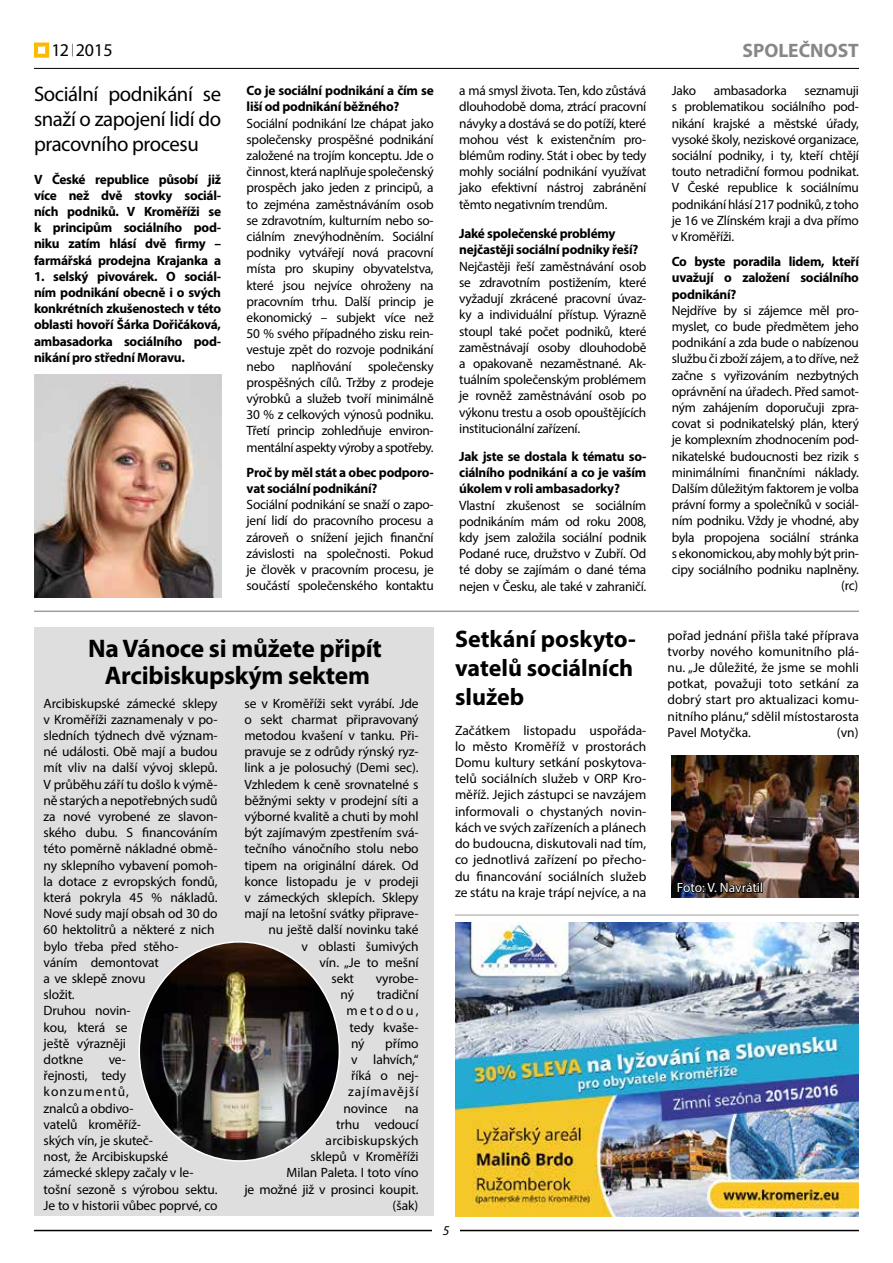
<style>
.page{position:relative;width:893px;height:1263px;background:#fff}
.page>*{position:absolute;margin:0;border:0;box-sizing:border-box;transform-origin:0 0}
.t1{font:700 25.5px/27px "Myriad Pro";letter-spacing:-.01em;color:#000;text-align:center}
.t2{font:700 24px/28.8px "Myriad Pro";color:#000;text-align:justify}
.t3{font:21px/25.2px "Myriad Pro";letter-spacing:-.02em;color:#000;text-align:justify}
.t4{font:700 19.5px "Myriad Pro";color:#878787}
.t5{font:18px "Myriad Pro";color:#000}
.t6{font:13.5px/16.2px "Myriad Pro";letter-spacing:-.01em;color:#000;text-align:justify}
.t7{font:700 13.5px/16.2px "Myriad Pro";letter-spacing:-.02em;color:#000;text-align:justify}
.t8{font:13.5px "Myriad Pro";color:#fff}
.t9{font:13.5px "Myriad Pro";letter-spacing:.07em;color:#000}
.t10{font:13.5px "Myriad Pro";letter-spacing:.18em;color:#000}
.t11{font:italic 13.5px "Myriad Pro";color:#000}
</style>
<div class="page">
<div style="left:34px;top:627px;width:400px;height:589px;background:#dedede"></div>
<hr style="left:34px;top:1230px;width:825px;height:1px;background:#000">
<div style="left:433px;top:1225px;width:27px;height:10px;background:#fff"></div>
<hr style="left:34px;top:68px;width:825px;height:1px;background:#000">
<svg style="left:34px;top:43px;width:15px;height:15px"></svg>
<svg style="left:72px;top:44px;width:1px;height:12px"></svg>
<img style="left:35px;top:374px;width:186px;height:223px">
<img style="left:455px;top:923px;width:404px;height:293px">
<img style="left:139px;top:944px;width:200px;height:215px">
<hr style="left:34px;top:610px;width:825px;height:2px;background:#9d9d9c">
<img style="left:672px;top:756px;width:187px;height:142px">
<hr style="left:455px;top:915px;width:404px;height:1px;background:#9d9d9c">
<img style="left:676px;top:865px;width:87px;height:33px">
<h3 class="t5" style="left:51px;top:39px;width:63px">12 2015</h3>
<h3 class="t3" style="left:34px;top:81px;width:189px">Sociální podnikání se snaží o zapojení lidí do pracovního procesu</h3>
<p class="t7" style="left:34px;top:171px;width:189px">V České republice působí již více než dvě stovky sociál&shy;ních podniků. V Kroměříži se k principům sociálního pod&shy;niku zatím hlásí dvě firmy – farmářská prodejna Krajanka a</p>
<p class="t7" style="left:34px;top:268px;width:189px">1. selský pivovárek. O sociál&shy;ním podnikání obecně i o svých konkrétních zkušenostech v této oblasti hovoří Šárka Dořičáková, ambasadorka sociálního pod&shy;nikání pro střední Moravu.</p>
<p class="t7" style="left:247px;top:82px;width:189px">Co je sociální podnikání a čím se liší od podnikání běžného?</p>
<p class="t6" style="left:247px;top:115px;width:189px">Sociální podnikání lze chápat jako společensky prospěšné podnikání založené na trojím konceptu. Jde o činnost, která naplňuje společenský prospěch jako jeden z principů, a to zejména zaměstnáváním osob se zdravotním, kulturním nebo so&shy;ciálním znevýhodněním. Sociální podniky vytvářejí nová pracovní místa pro skupiny obyvatelstva, které jsou nejvíce ohroženy na pracovním trhu. Další princip je ekonomický – subjekt více než 50 % svého případného zisku rein&shy;vestuje zpět do rozvoje podnikání nebo naplňování společensky prospěšných cílů. Tržby z prodeje výrobků a služeb tvoří minimálně 30 % z celkových výnosů podniku.<br>Třetí princip zohledňuje environ&shy;mentální aspekty výroby a spotřeby.</p>
<p class="t7" style="left:247px;top:464px;width:189px">Proč by měl stát a obec podporo&shy;vat sociální podnikání?</p>
<p class="t6" style="left:247px;top:496px;width:189px">Sociální podnikání se snaží o zapo&shy;jení lidí do pracovního procesu a zároveň o snížení jejich finanční závislosti na společnosti. Pokud je člověk v pracovním procesu, je součástí společenského kontaktu</p>
<p class="t6" style="left:459px;top:82px;width:189px">a má smysl života. Ten, kdo zůstává dlouhodobě doma, ztrácí pracovní návyky a dostává se do potíží, které mohou vést k existenčním pro&shy;blémům rodiny. Stát i obec by tedy mohly sociální podnikání využívat jako efektivní nástroj zabránění těmto negativním trendům.</p>
<p class="t7" style="left:459px;top:225px;width:181px">Jaké společenské problémy nejčastěji sociální podniky řeší?</p>
<p class="t6" style="left:459px;top:258px;width:189px">Nejčastěji řeší zaměstnávání osob se zdravotním postižením, které vyžadují zkrácené pracovní úvaz&shy;ky a individuální přístup. Výrazně stoupl také počet podniků, které zaměstnávají osoby dlouhodobě a opakovaně nezaměstnané. Ak&shy;tuálním společenským problémem je rovněž zaměstnávání osob po výkonu trestu a osob opouštějících institucionální zařízení.</p>
<p class="t7" style="left:459px;top:448px;width:189px">Jak jste se dostala k tématu so&shy;ciálního podnikání a co je vaším úkolem v roli ambasadorky?</p>
<p class="t6" style="left:459px;top:497px;width:189px">Vlastní zkušenost se sociálním podnikáním mám od roku 2008, kdy jsem založila sociální podnik Podané ruce, družstvo v Zubří. Od té doby se zajímám o dané téma nejen v Česku, ale také v zahraničí.</p>
<h1 class="t1" style="left:88px;top:634px;width:295px">Na Vánoce si můžete připít<br>Arcibiskupským sektem</h1>
<h2 class="t2" style="left:455px;top:624px;width:182px">Setkání poskyto&shy;vatelů sociálních služeb</h2>
<p class="t6" style="left:455px;top:722px;width:193px">Začátkem listopadu uspořáda&shy;lo město Kroměříž v prostorách Domu kultury setkání poskytova&shy;telů sociálních služeb v ORP Kro&shy;měříž. Jejich zástupci se navzájem informovali o chystaných novin&shy;kách ve svých zařízeních a plánech do budoucna, diskutovali nad tím, co jednotlivá zařízení po přecho&shy;du financování sociálních služeb ze státu na kraje trápí nejvíce, a na</p>
<p class="t6" style="left:44px;top:695px;width:176px;text-align:left">Arcibiskupské zámecké sklepy v Kroměříži zaznamenaly v po&shy;sledních týdnech dvě význam&shy;né události. Obě mají a budou mít vliv na další vývoj sklepů.<br>V průběhu září tu došlo k výmě&shy;ně starých a nepotřebných sudů za nové vyrobené ze slavon&shy;ského dubu. S financováním této poměrně nákladné obmě&shy;ny sklepního vybavení pomoh&shy;la dotace z evropských fondů, která pokryla 45 % nákladů.<br>Nové sudy mají obsah od 30 do<br>60 hektolitrů a některé z nich bylo třeba před stěho-<br>váním demontovat<br>a ve sklepě znovu<br>složit.<br>Druhou novin-<br>kou, která se<br>ještě výrazněji<br>dotkne</p>
<p class="t6" style="left:244px;top:695px;width:176px">se v Kroměříži sekt vyrábí. Jde</p>
<p class="t6" style="left:244px;top:711px;width:176px">o sekt charmat připravovaný</p>
<p class="t6" style="left:244px;top:727px;width:176px">metodou kvašení v tanku. Při-</p>
<p class="t6" style="left:244px;top:743px;width:176px">pravuje se z odrůdy rýnský ryz-</p>
<p class="t6" style="left:244px;top:759px;width:176px">link a je polosuchý (Demi sec).</p>
<p class="t6" style="left:244px;top:776px;width:176px">Vzhledem k ceně srovnatelné s</p>
<p class="t6" style="left:244px;top:792px;width:176px">běžnými sekty v prodejní síti a</p>
<p class="t6" style="left:244px;top:808px;width:176px">výborné kvalitě a chuti by mohl</p>
<p class="t6" style="left:244px;top:824px;width:176px">být zajímavým zpestřením svá-</p>
<p class="t6" style="left:244px;top:840px;width:176px">tečního vánočního stolu nebo</p>
<p class="t6" style="left:244px;top:857px;width:176px">tipem na originální dárek. Od</p>
<p class="t6" style="left:244px;top:873px;width:176px">konce listopadu je v prodeji</p>
<p class="t6" style="left:244px;top:889px;width:176px">v zámeckých sklepích. Sklepy</p>
<p class="t6" style="left:244px;top:905px;width:176px">mají na letošní svátky připrave-</p>
<p class="t6" style="left:269px;top:921px;width:151px">nu ještě další novinku také</p>
<p class="t6" style="left:302px;top:938px;width:118px">v oblasti šumivých</p>
<p class="t6" style="left:320px;top:954px;width:101px">vín. „Je to mešní</p>
<p class="t6" style="left:332px;top:970px;width:24px">sekt</p>
<p class="t6" style="left:376px;top:970px;width:44px">vyrobe-</p>
<p class="t6" style="left:341px;top:986px;width:15px">ný</p>
<p class="t6" style="left:377px;top:986px;width:43px">tradiční</p>
<p class="t10" style="left:347px;top:1002px;width:73px">metodou,</p>
<p class="t6" style="left:350px;top:1019px;width:70px">tedy kvaše-</p>
<p class="t6" style="left:351px;top:1035px;width:15px">ný</p>
<p class="t6" style="left:385px;top:1035px;width:35px">přímo</p>
<p class="t6" style="left:351px;top:1051px;width:69px">v lahvích,“</p>
<p class="t6" style="left:351px;top:1067px;width:69px">říká o nej-</p>
<p class="t9" style="left:348px;top:1083px;width:72px">zajímavější</p>
<p class="t6" style="left:344px;top:1100px;width:45px">novince</p>
<p class="t6" style="left:44px;top:1051px;width:176px;text-align:left;text-indent:65px">ve-<br>řejnosti, tedy<br>konzumentů,<br>znalců a obdivo-<br>vatelů kroměříž-<br>ských vín, je skuteč-<br>nost, že Arcibiskupské zámecké sklepy začaly v le&shy;tošní sezoně s výrobou sektu.<br>Je to v historii vůbec poprvé, co</p>
<p class="t6" style="left:244px;top:1100px;width:176px;text-align:right">na<br>trhu vedoucí arcibiskupských<br>sklepů v Kroměříži<br>Milan Paleta. I toto víno<br>je možné již v prosinci koupit. (šak)</p>
<p class="t11" style="left:443px;top:1222px;width:8px">5</p>
<h3 class="t4" style="left:742px;top:38px;width:118px">SPOLEČNOST</h3>
<p class="t6" style="left:672px;top:82px;width:26px">Jako</p>
<p class="t6" style="left:714px;top:82px;width:74px">ambasadorka</p>
<p class="t6" style="left:672px;top:82px;width:189px;text-indent:133px">seznamuji s problematikou sociálního pod&shy;nikání krajské a městské úřady, vysoké školy, neziskové organizace, sociální podniky, i ty, kteří chtějí touto netradiční formou podnikat.<br>V České republice k sociálnímu podnikání hlásí 217 podniků, z toho je 16 ve Zlínském kraji a dva přímo v Kroměříži.</p>
<p class="t7" style="left:672px;top:253px;width:189px">Co byste poradila lidem, kteří uvažují o založení sociálního podnikání?</p>
<p class="t6" style="left:672px;top:302px;width:189px;text-align:right">Nejdříve by si zájemce měl pro&shy;myslet, co bude předmětem jeho podnikání a zda bude o nabízenou službu či zboží zájem, a to dříve, než začne s vyřizováním nezbytných oprávnění na úřadech. Před samot&shy;ným zahájením doporučuji zpra&shy;covat si podnikatelský plán, který je komplexním zhodnocením pod&shy;nikatelské budoucnosti bez rizik s minimálními finančními náklady.<br>Dalším důležitým faktorem je volba právní formy a společníků v sociál&shy;ním podniku. Vždy je vhodné, aby byla propojena sociální stránka s ekonomickou, aby mohly být prin&shy;cipy sociálního podniku naplněny. (rc)</p>
<p class="t6" style="left:668px;top:627px;width:193px">pořad jednání přišla také příprava tvorby nového komunitního plá&shy;nu. „Je důležité, že jsme se mohli potkat, považuji toto setkání za dobrý start pro aktualizaci komu&shy;nitního plánu,“ sdělil místostarosta Pavel Motyčka.</p>
<p class="t6" style="left:837px;top:724px;width:23px">(vn)</p>
<p class="t8" style="left:677px;top:879px;width:88px">Foto: V. Navrátil</p>
</div>
